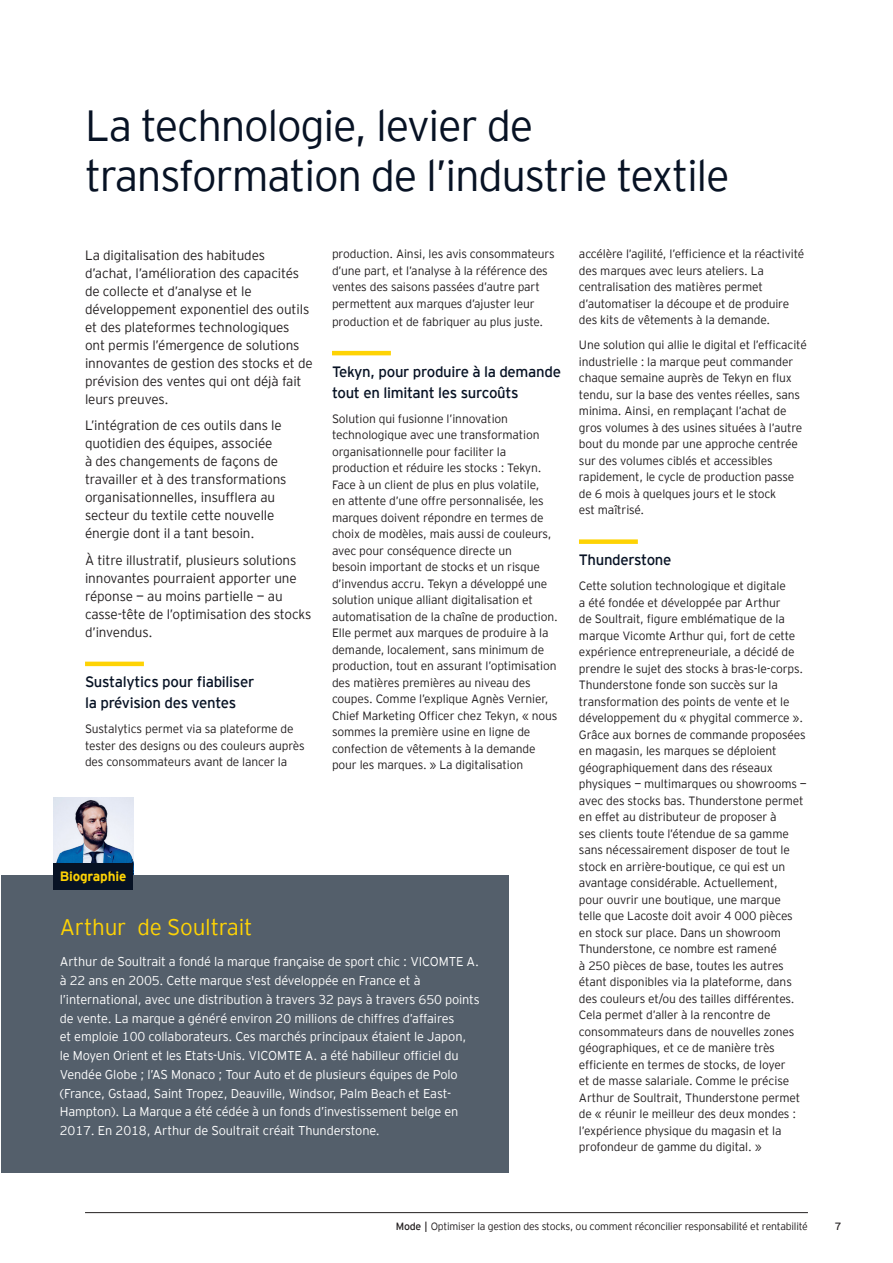
<style>
.page{position:relative;width:893px;height:1263px;background:#fff}
.page>*{position:absolute;margin:0;border:0;box-sizing:border-box;transform-origin:0 0}
.Headline{font:300 43.5px/49.5px "EY Interstate";letter-spacing:-.03em;color:#071224}
.Nom_Bio{font:300 22.5px "EY Interstate";letter-spacing:-.01em;color:#fed304}
.TITRE_2{font:15px/21px "EY Interstate";letter-spacing:-.02em;color:#071224}
.BODY_COPY{font:300 13.5px/18px "EY Interstate";letter-spacing:-.01em;color:#231f20}
.Titre{font:700 13.5px "EY Interstate";letter-spacing:-.01em;color:#fed304}
.body_BIO{font:300 12.75px/18.8px "EY Interstate";letter-spacing:-.01em;color:#fff}
.BODY_COPY-2{font:300 12px/16.5px "EY Interstate";letter-spacing:-.01em;color:#231f20}
.t1{font:300 10.5px "EY Interstate";letter-spacing:-.02em;color:#231f20}
.t2{font:10.5px "EY Interstate";color:#231f20}
.s1{font-weight:400}
</style>
<div class="page">
<hr style="left:85px;top:1212px;width:723px;height:1px;background:#231f20">
<hr style="left:85px;top:662px;width:59px;height:4px;background:#fed304">
<hr style="left:332px;top:351px;width:59px;height:4px;background:#fed304">
<div style="left:579px;top:539px;width:59px;height:5px;background:#fed304"></div>
<img style="left:54px;top:797px;width:79px;height:66px">
<div style="left:2px;top:875px;width:507px;height:297px;background:#545f6b"></div>
<div style="left:53px;top:863px;width:80px;height:27px;background:#071224"></div>
<p class="Headline" style="left:85px;top:98px;width:646px">La technologie, levier de transformation de l’industrie textile</p>
<p class="BODY_COPY" style="left:85px;top:245px;width:229px">La digitalisation des habitudes d’achat, l’amélioration des capacités de collecte et d’analyse et le développement exponentiel des outils et des plateformes technologiques ont permis l’émergence de solutions innovantes de gestion des stocks et de prévision des ventes qui ont déjà fait leurs preuves.</p>
<p class="BODY_COPY" style="left:85px;top:415px;width:203px">L’intégration de ces outils dans le quotidien des équipes, associée<br>à des changements de façons de travailler et à des transformations organisationnelles, insufflera au secteur du textile cette nouvelle énergie dont il a tant besoin.</p>
<p class="BODY_COPY" style="left:85px;top:550px;width:228px">À titre illustratif, plusieurs solutions innovantes pourraient apporter une réponse — au moins partielle — au casse-tête de l’optimisation des stocks d’invendus.</p>
<p class="TITRE_2" style="left:85px;top:671px;width:171px">Sustalytics pour fiabiliser la prévision des ventes</p>
<p class="BODY_COPY-2" style="left:85px;top:720px;width:221px">Sustalytics permet via sa plateforme de tester des designs ou des couleurs auprès des consommateurs avant de lancer la</p>
<p class="BODY_COPY-2" style="left:332px;top:245px;width:224px">production. Ainsi, les avis consommateurs d’une part, et l’analyse à la référence des ventes des saisons passées d’autre part permettent aux marques d’ajuster leur</p>
<p class="BODY_COPY-2" style="left:332px;top:313px;width:213px">production et de fabriquer au plus juste.</p>
<p class="TITRE_2" style="left:332px;top:360px;width:230px">Tekyn, pour produire à la demande tout en limitant les surcoûts</p>
<p class="BODY_COPY-2" style="left:332px;top:409px;width:227px">Solution qui fusionne l’innovation technologique avec une transformation organisationnelle pour faciliter la production et réduire les stocks : Tekyn.<br>Face à un client de plus en plus volatile,<br>en attente d’une offre personnalisée, les marques doivent répondre en termes de choix de modèles, mais aussi de couleurs, avec pour conséquence directe un<br>besoin important de stocks et un risque d’invendus accru. Tekyn a développé une solution unique alliant digitalisation et automatisation de la chaîne de production.<br>Elle permet aux marques de produire à la demande, localement, sans minimum de production, tout en assurant l’optimisation des matières premières au niveau des coupes. Comme l’explique Agnès Vernier, Chief Marketing Officer chez Tekyn, « nous sommes la première usine en ligne de confection de vêtements à la demande pour les marques. » La digitalisation</p>
<p class="Titre" style="left:60px;top:866px;width:68px">Biographie</p>
<p class="Nom_Bio" style="left:60px;top:911px;width:194px">Arthur de Soultrait</p>
<p class="body_BIO" style="left:60px;top:952px;width:421px">Arthur de Soultrait a fondé la marque française de sport chic : VICOMTE A. à 22 ans en 2005. Cette marque s'est développée en France et à l’international, avec une distribution à travers 32 pays à travers 650 points de vente. La marque a généré environ 20 millions de chiffres d’affaires<br>et emploie 100 collaborateurs. Ces marchés principaux étaient le Japon,<br>le Moyen Orient et les Etats-Unis. VICOMTE A. a été habilleur officiel du Vendée Globe ; l’AS Monaco ; Tour Auto et de plusieurs équipes de Polo (France, Gstaad, Saint Tropez, Deauville, Windsor, Palm Beach et East-Hampton). La Marque a été cédée à un fonds d’investissement belge en 2017. En 2018, Arthur de Soultrait créait Thunderstone.</p>
<p class="BODY_COPY-2" style="left:579px;top:245px;width:227px">accélère l’agilité, l’efficience et la réactivité des marques avec leurs ateliers. La centralisation des matières permet d’automatiser la découpe et de produire des kits de vêtements à la demande.</p>
<p class="BODY_COPY-2" style="left:579px;top:336px;width:229px">Une solution qui allie le digital et l’efficacité industrielle : la marque peut commander chaque semaine auprès de Tekyn en flux tendu, sur la base des ventes réelles, sans minima. Ainsi, en remplaçant l’achat de gros volumes à des usines situées à l’autre bout du monde par une approche centrée sur des volumes ciblés et accessibles rapidement, le cycle de production passe de 6 mois à quelques jours et le stock<br>est maîtrisé.</p>
<p class="TITRE_2" style="left:579px;top:548px;width:94px">Thunderstone</p>
<p class="BODY_COPY-2" style="left:579px;top:577px;width:229px">Cette solution technologique et digitale<br>a été fondée et développée par Arthur<br>de Soultrait, figure emblématique de la marque Vicomte Arthur qui, fort de cette expérience entrepreneuriale, a décidé de prendre le sujet des stocks à bras-le-corps.<br>Thunderstone fonde son succès sur la transformation des points de vente et le développement du « phygital commerce ».<br>Grâce aux bornes de commande proposées en magasin, les marques se déploient géographiquement dans des réseaux physiques — multimarques ou showrooms — avec des stocks bas. Thunderstone permet en effet au distributeur de proposer à<br>ses clients toute l’étendue de sa gamme sans nécessairement disposer de tout le stock en arrière-boutique, ce qui est un avantage considérable. Actuellement,<br>pour ouvrir une boutique, une marque<br>telle que Lacoste doit avoir 4 000 pièces en stock sur place. Dans un showroom Thunderstone, ce nombre est ramené<br>à 250 pièces de base, toutes les autres étant disponibles via la plateforme, dans des couleurs et/ou des tailles différentes.<br>Cela permet d’aller à la rencontre de consommateurs dans de nouvelles zones géographiques, et ce de manière très efficiente en termes de stocks, de loyer<br>et de masse salariale. Comme le précise Arthur de Soultrait, Thunderstone permet de « réunir le meilleur des deux mondes : l’expérience physique du magasin et la profondeur de gamme du digital. »</p>
<p class="t1" style="left:396px;top:1219px;width:414px"><span class="s1">Mode |</span> Optimiser la gestion des stocks, ou comment réconcilier responsabilité et rentabilité</p>
<p class="t2" style="left:835px;top:1219px;width:8px">7</p>
</div>
